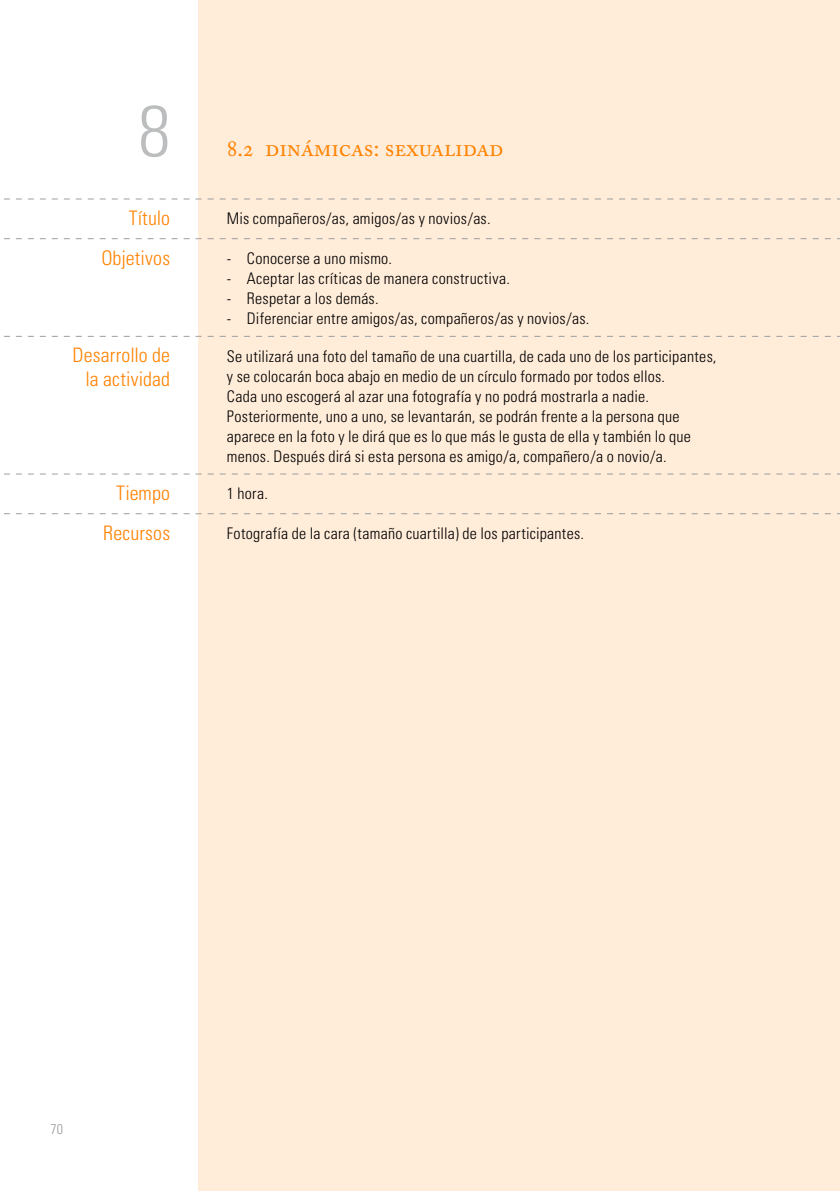
<style>
.page{position:relative;width:840px;height:1191px;background:#fff}
.page>*{position:absolute;margin:0;border:0;box-sizing:border-box;transform-origin:0 0}
.t1{font:300 condensed 72px "Univers";color:#bbbdbe}
.t2{font:24px "Adobe Caslon Regular SC";letter-spacing:-.005em;color:#ff8200}
.t3{font:300 condensed 20px/24px "Univers";letter-spacing:.005em;color:#ff8200;text-align:right}
.t4{font:300 condensed 16px/20px "Univers";letter-spacing:.015em;color:#000}
.t5{font:300 condensed 14px "Univers";color:#9c9e9f}
</style>
<div class="page">
<div style="left:198px;top:0;width:641px;height:1191px;background:#ffecd9"></div>
<svg style="left:4px;top:238px;width:197px;height:1px"></svg>
<svg style="left:207px;top:238px;width:632px;height:1px"></svg>
<svg style="left:4px;top:336px;width:197px;height:1px"></svg>
<svg style="left:207px;top:336px;width:632px;height:1px"></svg>
<svg style="left:4px;top:473px;width:197px;height:1px"></svg>
<svg style="left:207px;top:473px;width:632px;height:1px"></svg>
<svg style="left:4px;top:513px;width:197px;height:1px"></svg>
<svg style="left:207px;top:513px;width:632px;height:1px"></svg>
<svg style="left:4px;top:198px;width:197px;height:1px"></svg>
<svg style="left:207px;top:198px;width:632px;height:1px"></svg>
<h1 class="t1" style="left:138px;top:88px;width:33px">8</h1>
<h2 class="t2" style="left:227px;top:134px;width:278px">8.2 dinámicas: sexualidad</h2>
<p class="t3" style="left:129px;top:206px;width:43px">Título</p>
<p class="t4" style="left:227px;top:208px;width:265px">Mis compañeros/as, amigos/as y novios/as.</p>
<p class="t3" style="left:101px;top:246px;width:70px">Objetivos</p>
<p class="t4" style="left:227px;top:248px;width:166px">- Conocerse a uno mismo.</p>
<p class="t4" style="left:227px;top:268px;width:284px">- Aceptar las críticas de manera constructiva.</p>
<p class="t4" style="left:227px;top:288px;width:153px">- Respetar a los demás.</p>
<p class="t4" style="left:227px;top:308px;width:364px">- Diferenciar entre amigos/as, compañeros/as y novios/as.</p>
<p class="t3" style="left:72px;top:343px;width:99px">Desarrollo de la actividad</p>
<p class="t4" style="left:227px;top:346px;width:491px">Se utilizará una foto del tamaño de una cuartilla, de cada uno de los participantes, y se colocarán boca abajo en medio de un círculo formado por todos ellos.<br>Cada uno escogerá al azar una fotografía y no podrá mostrarla a nadie.<br>Posteriormente, uno a uno, se levantarán, se podrán frente a la persona que aparece en la foto y le dirá que es lo que más le gusta de ella y también lo que menos. Después dirá si esta persona es amigo/a, compañero/a o novio/a.</p>
<p class="t3" style="left:116px;top:481px;width:55px">Tiempo</p>
<p class="t4" style="left:227px;top:483px;width:43px">1 hora.</p>
<p class="t3" style="left:103px;top:521px;width:68px">Recursos</p>
<p class="t4" style="left:227px;top:523px;width:358px">Fotografía de la cara (tamaño cuartilla) de los participantes.</p>
<p class="t5" style="left:50px;top:1120px;width:14px">70</p>
</div>
